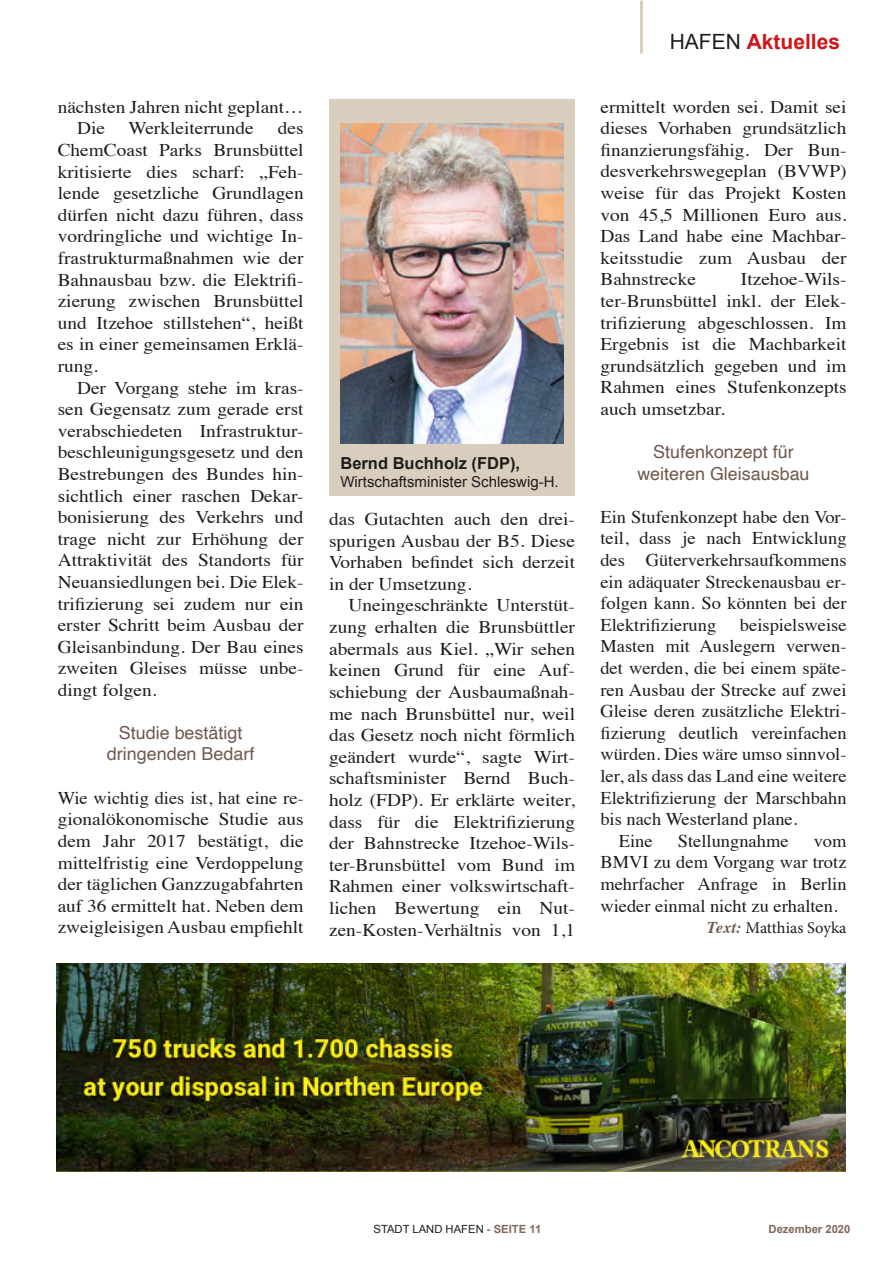
<style>
.page{position:relative;width:893px;height:1263px;background:#fff}
.page>*{position:absolute;margin:0;border:0;box-sizing:border-box;transform-origin:0 0}
.t1{font:700 21px "Arial";color:#cd1719}
.t2{font:17.85px/21.6px "Times";color:#1d1d1b;text-align:justify;scale:1.08 1}
.t3{font:17.85px/21.6px "Times";color:#1d1d1b;text-align:justify}
.t4{font:17.85px/21.5px "Helvetica";color:#70594f;text-align:center}
.t5{font:700 16.5px "Arial";color:#1d1d1b}
.t6{font:16.5px "Minion Pro";color:#1d1d1b}
.t7{font:15px "Arial";color:#1d1d1b}
.t8{font:11.25px "Arial";color:#1d1d1b}
.t9{font:700 11.25px "Arial";color:#82675c}
.s1{font-weight:400;color:#1d1d1b}
.s2{font-family:"Times";font-weight:700;font-style:italic;color:#70594f}
.s3{font-weight:700;color:#82675c}
</style>
<div class="page">
<hr style="left:640px;top:0;width:3px;height:54px;background:#d9cebd">
<img style="left:57px;top:964px;width:788px;height:207px">
<div style="left:329px;top:99px;width:246px;height:397px;background:#d9cebd"></div>
<img style="left:340px;top:123px;width:223px;height:320px">
<p class="t2" style="left:77px;top:94px;width:211px;text-indent:-19px">nächsten Jahren nicht geplant…<br>Die</p>
<p class="t2" style="left:129px;top:116px;width:117px">Werkleiterrunde</p>
<p class="t2" style="left:58px;top:116px;width:229px;text-indent:220px">des ChemCoast Parks Brunsbüttel kritisierte dies scharf: „Feh&shy;lende gesetzliche Grundlagen dürfen nicht dazu führen, dass vordringliche und wichtige In&shy;frastrukturmaßnahmen wie der Bahnausbau bzw. die Elektrifi&shy;zierung zwischen Brunsbüttel und Itzehoe stillstehen“, heißt es in einer gemeinsamen Erklä&shy;rung.</p>
<p class="t2" style="left:58px;top:375px;width:229px;text-indent:19px">Der Vorgang stehe im kras&shy;sen Gegensatz zum gerade erst verabschiedeten Infrastruktur&shy;beschleunigungsgesetz und den Bestrebungen des Bundes hin&shy;sichtlich einer raschen Dekar&shy;bonisierung des Verkehrs und trage nicht zur Erhöhung der Attraktivität des Standorts für Neuansiedlungen bei. Die Elek&shy;trifizierung sei zudem nur ein erster Schritt beim Ausbau der Gleisanbindung. Der Bau eines zweiten Gleises müsse unbe&shy;dingt folgen.</p>
<p class="t4" style="left:107px;top:722px;width:149px">Studie bestätigt dringenden Bedarf</p>
<p class="t3" style="left:58px;top:785px;width:247px">Wie wichtig dies ist, hat eine re&shy;gionalökonomische Studie aus dem Jahr 2017 bestätigt, die mittelfristig eine Verdoppelung der täglichen Ganzzugabfahrten auf 36 ermittelt hat. Neben dem zweigleisigen Ausbau empfiehlt</p>
<p class="t5" style="left:340px;top:452px;width:181px">Bernd Buchholz (FDP),</p>
<p class="t7" style="left:340px;top:472px;width:220px">Wirtschaftsminister Schleswig-H.</p>
<p class="t2" style="left:329px;top:507px;width:229px">das Gutachten auch den drei&shy;spurigen Ausbau der B5. Diese Vorhaben befindet sich derzeit in der Umsetzung.</p>
<p class="t2" style="left:329px;top:593px;width:229px;text-indent:19px">Uneingeschränkte Unterstüt&shy;zung erhalten die Brunsbüttler abermals aus Kiel. „Wir sehen keinen Grund für eine Auf&shy;schiebung der Ausbaumaßnah&shy;me nach Brunsbüttel nur, weil das Gesetz noch nicht förmlich geändert wurde“, sagte Wirt&shy;schaftsminister Bernd Buch&shy;holz (FDP). Er erklärte weiter, dass für die Elektrifizierung der Bahnstrecke Itzehoe-Wils&shy;ter-Brunsbüttel vom Bund im Rahmen einer volkswirtschaft&shy;lichen Bewertung ein Nut&shy;zen-Kosten-Verhältnis von 1,1</p>
<p class="t1" style="left:670px;top:27px;width:172px"><span class="s1">HAFEN</span> Aktuelles</p>
<p class="t2" style="left:600px;top:94px;width:229px">ermittelt worden sei. Damit sei dieses Vorhaben grundsätzlich finanzierungsfähig. Der Bun&shy;desverkehrswegeplan (BVWP) weise für das Projekt Kosten von 45,5 Millionen Euro aus.<br>Das Land habe eine Machbar&shy;keitsstudie zum Ausbau der Bahnstrecke</p>
<p class="t2" style="left:600px;top:267px;width:229px;text-indent:141px">Itzehoe-Wils&shy;ter-Brunsbüttel inkl. der Elek&shy;trifizierung abgeschlossen. Im Ergebnis ist die Machbarkeit grundsätzlich gegeben und im Rahmen eines Stufenkonzepts auch umsetzbar.</p>
<p class="t4" style="left:637px;top:442px;width:174px">Stufenkonzept für weiteren Gleisausbau</p>
<p class="t3" style="left:600px;top:504px;width:248px">Ein Stufenkonzept habe den Vor&shy;teil, dass je nach Entwicklung des Güterverkehrsaufkommens ein adäquater Streckenausbau er&shy;folgen kann. So könnten bei der Elektrifizierung</p>
<p class="t3" style="left:740px;top:612px;width:108px">beispielsweise</p>
<p class="t3" style="left:600px;top:634px;width:248px">Masten mit Auslegern verwen-</p>
<p class="t3" style="left:600px;top:656px;width:248px">det werden, die bei einem späte-</p>
<p class="t3" style="left:600px;top:677px;width:248px">ren Ausbau der Strecke auf zwei</p>
<p class="t3" style="left:600px;top:699px;width:248px">Gleise deren zusätzliche Elektri-</p>
<p class="t3" style="left:600px;top:720px;width:248px">fizierung deutlich vereinfachen</p>
<p class="t3" style="left:600px;top:742px;width:248px">würden. Dies wäre umso sinnvol-</p>
<p class="t3" style="left:600px;top:764px;width:248px">ler, als dass das Land eine weitere</p>
<p class="t3" style="left:600px;top:785px;width:248px">Elektrifizierung der Marschbahn</p>
<p class="t3" style="left:600px;top:807px;width:198px">bis nach Westerland plane.</p>
<p class="t3" style="left:619px;top:828px;width:35px">Eine</p>
<p class="t3" style="left:678px;top:828px;width:112px">Stellungnahme</p>
<p class="t3" style="left:600px;top:828px;width:248px;text-indent:213px">vom BMVI zu dem Vorgang war trotz mehrfacher Anfrage in Berlin wieder einmal nicht zu erhalten.</p>
<p class="t6" style="left:707px;top:917px;width:141px"><span class="s2">Text:</span> Matthias Soyka</p>
<p class="t8" style="left:374px;top:1221px;width:169px">STADT LAND HAFEN - <span class="s3">SEITE 11</span></p>
<p class="t9" style="left:769px;top:1221px;width:83px">Dezember 2020</p>
</div>
